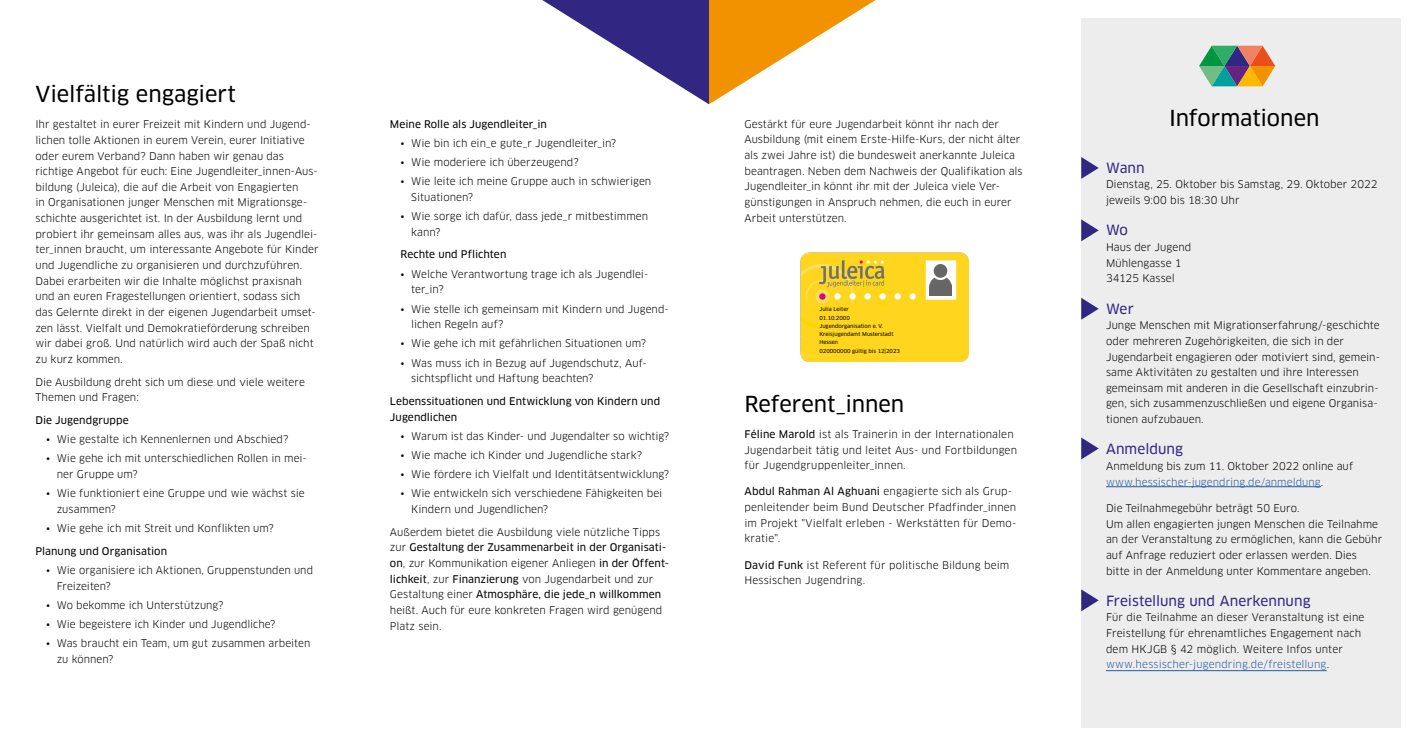
<style>
.page{position:relative;width:1418px;height:745px;background:#fff}
.page>*{position:absolute;margin:0;border:0;box-sizing:border-box;transform-origin:0 0}
.Head_17pt_book{font:21.5px "Clan OT News";letter-spacing:-.005em;color:#000}
.Head_11pt_news{font:13.75px "Clan OT News";letter-spacing:.005em;color:#312783}
.Copy_Einzug{font:10.25px/15.6px "Clan OT";color:#000}
.Copy{font:10.25px/15.6px "Clan OT";color:#000}
.Head_17pt_book-2{font:10.25px/15.6px "Clan OT";letter-spacing:.01em;color:#000}
.Head_11pt_news-2{font:10.25px/15.6px "Clan OT";letter-spacing:.01em;color:#000}
.Copy_Einzug-2{font:10.25px/15.6px "Clan OT News";letter-spacing:.005em;color:#000}
.t1{font:5.38px "Clan OT News";color:#000}
.s1{font-family:"Clan OT News"}
.s2{color:#275b9b}
</style>
<div class="page">
<div style="left:1081px;top:18px;width:319px;height:708px;background:#ededed"></div>
<hr style="left:1106px;top:486px;width:214px;height:1px;background:#275b9b">
<hr style="left:1106px;top:670px;width:220px;height:1px;background:#275b9b">
<svg style="left:1199px;top:46px;width:76px;height:40px;background:#92936e"></svg>
<svg style="left:1081px;top:157px;width:17px;height:22px"></svg>
<svg style="left:1081px;top:219px;width:17px;height:22px"></svg>
<svg style="left:1081px;top:298px;width:17px;height:21px"></svg>
<svg style="left:1081px;top:589px;width:17px;height:22px"></svg>
<svg style="left:542px;top:0;width:333px;height:104px"></svg>
<svg style="left:1081px;top:437px;width:17px;height:22px"></svg>
<img style="left:800px;top:252px;width:168px;height:109px">
<img style="left:929px;top:264px;width:22px;height:32px">
<p class="Head_17pt_book" style="left:35px;top:81px;width:202px">Vielfältig engagiert</p>
<p class="Copy_Einzug" style="left:35px;top:116px;width:285px">Ihr gestaltet in eurer Freizeit mit Kindern und Jugend&shy;lichen tolle Aktionen in eurem Verein, eurer Initiative oder eurem Verband? Dann haben wir genau das richtige Angebot für euch: Eine Jugendleiter_innen-Aus&shy;bildung (Juleica), die auf die Arbeit von Engagierten<br>in Organisationen junger Menschen mit Migrationsge&shy;schichte ausgerichtet ist. In der Ausbildung lernt und probiert ihr gemeinsam alles aus, was ihr als Jugendlei&shy;ter_innen braucht, um interessante Angebote für Kinder und Jugendliche zu organisieren und durchzuführen.<br>Dabei erarbeiten wir die Inhalte möglichst praxisnah und an euren Fragestellungen orientiert, sodass sich das Gelernte direkt in der eigenen Jugendarbeit umset&shy;zen lässt. Vielfalt und Demokratieförderung schreiben wir dabei groß. Und natürlich wird auch der Spaß nicht zu kurz kommen.</p>
<p class="Copy_Einzug" style="left:35px;top:374px;width:271px">Die Ausbildung dreht sich um diese und viele weitere<br>Themen und Fragen:</p>
<p class="Copy_Einzug-2" style="left:35px;top:412px;width:95px">Die Jugendgruppe</p>
<p class="Copy_Einzug" style="left:46px;top:431px;width:244px">• Wie gestalte ich Kennenlernen und Abschied?</p>
<p class="Copy_Einzug" style="left:57px;top:450px;width:252px;text-indent:-11px">• Wie gehe ich mit unterschiedlichen Rollen in mei&shy;ner Gruppe um?</p>
<p class="Copy_Einzug" style="left:57px;top:485px;width:249px;text-indent:-11px">• Wie funktioniert eine Gruppe und wie wächst sie zusammen?</p>
<p class="Copy_Einzug" style="left:46px;top:520px;width:229px">• Wie gehe ich mit Streit und Konflikten um?</p>
<p class="Copy_Einzug-2" style="left:35px;top:543px;width:133px">Planung und Organisation</p>
<p class="Copy_Einzug" style="left:57px;top:562px;width:258px;text-indent:-11px">• Wie organisiere ich Aktionen, Gruppenstunden und<br>Freizeiten?</p>
<p class="Copy_Einzug" style="left:46px;top:597px;width:179px">• Wo bekomme ich Unterstützung?</p>
<p class="Copy_Einzug" style="left:46px;top:616px;width:231px">• Wie begeistere ich Kinder und Jugendliche?</p>
<p class="Copy_Einzug" style="left:57px;top:635px;width:255px;text-indent:-11px">• Was braucht ein Team, um gut zusammen arbeiten zu können?</p>
<p class="Copy_Einzug-2" style="left:390px;top:116px;width:158px">Meine Rolle als Jugendleiter_in</p>
<p class="Copy_Einzug" style="left:400px;top:135px;width:217px">• Wie bin ich ein_e gute_r Jugendleiter_in?</p>
<p class="Copy_Einzug" style="left:400px;top:154px;width:180px">• Wie moderiere ich überzeugend?</p>
<p class="Copy_Einzug" style="left:411px;top:173px;width:241px;text-indent:-11px">• Wie leite ich meine Gruppe auch in schwierigen<br>Situationen?</p>
<p class="Copy_Einzug" style="left:411px;top:208px;width:238px;text-indent:-11px">• Wie sorge ich dafür, dass jede_r mitbestimmen kann?</p>
<p class="Copy_Einzug-2" style="left:400px;top:247px;width:107px">Rechte und Pflichten</p>
<p class="Copy_Einzug" style="left:411px;top:266px;width:238px;text-indent:-11px">• Welche Verantwortung trage ich als Jugendlei&shy;ter_in?</p>
<p class="Copy_Einzug" style="left:411px;top:301px;width:259px;text-indent:-11px">• Wie stelle ich gemeinsam mit Kindern und Jugend&shy;lichen Regeln auf?</p>
<p class="Copy_Einzug" style="left:400px;top:335px;width:247px">• Wie gehe ich mit gefährlichen Situationen um?</p>
<p class="Copy_Einzug" style="left:411px;top:355px;width:237px;text-indent:-11px">• Was muss ich in Bezug auf Jugendschutz, Auf&shy;sichtspflicht und Haftung beachten?</p>
<p class="Copy_Einzug-2" style="left:390px;top:393px;width:272px">Lebenssituationen und Entwicklung von Kindern und<br>Jugendlichen</p>
<p class="Copy_Einzug" style="left:400px;top:428px;width:270px">• Warum ist das Kinder- und Jugendalter so wichtig?</p>
<p class="Copy_Einzug" style="left:400px;top:447px;width:243px">• Wie mache ich Kinder und Jugendliche stark?</p>
<p class="Copy_Einzug" style="left:400px;top:466px;width:270px">• Wie fördere ich Vielfalt und Identitätsentwicklung?</p>
<p class="Copy_Einzug" style="left:411px;top:485px;width:253px;text-indent:-11px">• Wie entwickeln sich verschiedene Fähigkeiten bei<br>Kindern und Jugendlichen?</p>
<p class="Copy_Einzug" style="left:390px;top:523px;width:280px">Außerdem bietet die Ausbildung viele nützliche Tipps zur <span class="s1">Gestaltung der Zusammenarbeit in der Organisati&shy;on</span>, zur Kommunikation eigener Anliegen <span class="s1">in der Öffent&shy;lichkeit</span>, zur <span class="s1">Finanzierung</span> von Jugendarbeit und zur Gestaltung einer <span class="s1">Atmosphäre, die jede_n willkommen </span>heißt. Auch für eure konkreten Fragen wird genügend Platz sein.</p>
<p class="Copy_Einzug" style="left:744px;top:116px;width:279px">Gestärkt für eure Jugendarbeit könnt ihr nach der Ausbildung (mit einem Erste-Hilfe-Kurs, der nicht älter als zwei Jahre ist) die bundesweit anerkannte Juleica beantragen. Neben dem Nachweis der Qualifikation als Jugendleiter_in könnt ihr mit der Juleica viele Ver&shy;günstigungen in Anspruch nehmen, die euch in eurer Arbeit unterstützen.</p>
<p class="t1" style="left:819px;top:306px;width:31px">Julia Leiter</p>
<p class="t1" style="left:819px;top:314px;width:32px">01.10.2000</p>
<p class="t1" style="left:819px;top:322px;width:65px">Jugendorganisation e. V.</p>
<p class="t1" style="left:819px;top:331px;width:75px">Kreisjugendamt Musterstadt</p>
<p class="t1" style="left:819px;top:339px;width:20px">Hessen</p>
<p class="t1" style="left:819px;top:348px;width:82px">020000000 gültig bis 12|2023</p>
<p class="Head_17pt_book" style="left:744px;top:390px;width:161px">Referent_innen</p>
<p class="Head_17pt_book-2" style="left:744px;top:426px;width:274px"><span class="s1">Féline Marold</span> ist als Trainerin in der Internationalen<br>Jugendarbeit tätig und leitet Aus- und Fortbildungen für Jugendgruppenleiter_innen.</p>
<p class="Head_17pt_book-2" style="left:744px;top:483px;width:273px"><span class="s1">Abdul Rahman Al Aghuani</span> engagierte sich als Grup&shy;penleitender beim Bund Deutscher Pfadfinder_innen im Projekt "Vielfalt erleben - Werkstätten für Demo&shy;kratie".</p>
<p class="Head_17pt_book-2" style="left:744px;top:556px;width:266px"><span class="s1">David Funk</span> ist Referent für politische Bildung beim<br>Hessischen Jugendring.</p>
<p class="Head_17pt_book" style="left:1169px;top:105px;width:152px">Informationen</p>
<p class="Head_11pt_news" style="left:1106px;top:159px;width:40px">Wann</p>
<p class="Copy" style="left:1106px;top:177px;width:273px">Dienstag, 25. Oktober bis Samstag, 29. Oktober 2022</p>
<p class="Copy" style="left:1106px;top:192px;width:135px">jeweils 9:00 bis 18:30 Uhr</p>
<p class="Head_11pt_news" style="left:1106px;top:222px;width:24px">Wo</p>
<p class="Copy" style="left:1106px;top:239px;width:87px">Haus der Jugend</p>
<p class="Copy" style="left:1106px;top:255px;width:77px">Mühlengasse 1</p>
<p class="Copy" style="left:1106px;top:270px;width:70px">34125 Kassel</p>
<p class="Head_11pt_news" style="left:1106px;top:300px;width:29px">Wer</p>
<p class="Copy" style="left:1106px;top:317px;width:275px">Junge Menschen mit Migrationserfahrung/-geschichte oder mehreren Zugehörigkeiten, die sich in der Jugendarbeit engagieren oder motiviert sind, gemein&shy;same Aktivitäten zu gestalten und ihre Interessen gemeinsam mit anderen in die Gesellschaft einzubrin&shy;gen, sich zusammenzuschließen und eigene Organisa&shy;tionen aufzubauen.</p>
<p class="Head_11pt_news" style="left:1106px;top:441px;width:79px">Anmeldung</p>
<p class="Copy" style="left:1106px;top:458px;width:249px">Anmeldung bis zum 11. Oktober 2022 online auf <span class="s2">www.hessischer-jugendring.de/anmeldung</span>.</p>
<p class="Copy" style="left:1106px;top:500px;width:195px">Die Teilnahmegebühr beträgt 50 Euro.</p>
<p class="Copy" style="left:1106px;top:515px;width:278px">Um allen engagierten jungen Menschen die Teilnahme an der Veranstaltung zu ermöglichen, kann die Gebühr auf Anfrage reduziert oder erlassen werden. Dies bitte in der Anmeldung unter Kommentare angeben.</p>
<p class="Head_11pt_news" style="left:1106px;top:592px;width:206px">Freistellung und Anerkennung</p>
<p class="Head_11pt_news-2" style="left:1106px;top:609px;width:260px">Für die Teilnahme an dieser Veranstaltung ist eine Freistellung für ehrenamtliches Engagement nach dem HKJGB § 42 möglich. Weitere Infos unter <span class="s2">www.hessischer-jugendring.de/freistellung</span>.</p>
</div>
